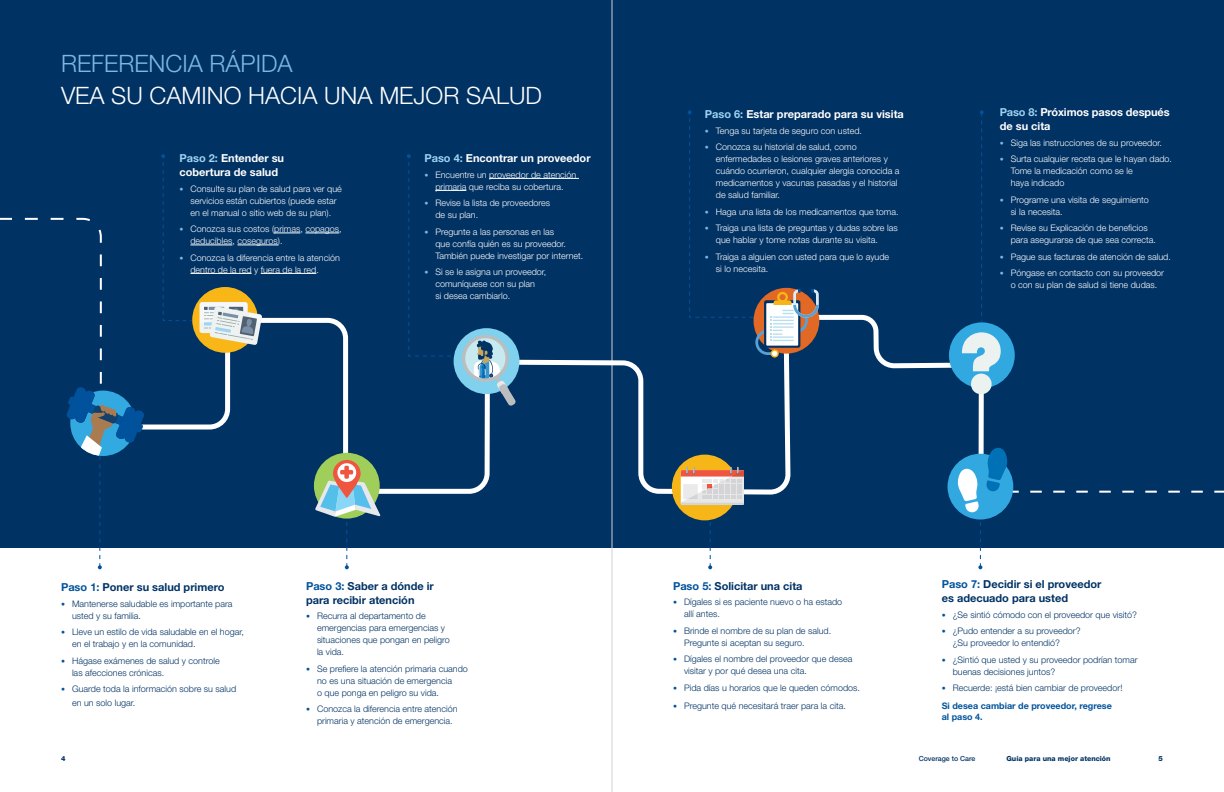
<style>
.page{position:relative;width:1224px;height:792px;background:#fff}
.page>*{position:absolute;margin:0;border:0;box-sizing:border-box;transform-origin:0 0}
.t1{font:300 24px/32px "Helvetica Neue LT Std";color:#fff}
.t2{font:700 11px/14px "Helvetica Neue LT Std";color:#003264}
.t3{font:700 11px/14px "Helvetica Neue LT Std";color:#fff}
.t4{font:300 9px/12px "Helvetica Neue LT Std";color:#fff}
.t5{font:300 9px/12px "Helvetica Neue LT Std";color:#003264}
.t6{font:700 9px/11px "Helvetica Neue LT Std";color:#00539b}
.t7{font:800 7px "Helvetica Neue LT Std";color:#003264}
.t8{font:500 7px "Helvetica Neue LT Std";color:#003264}
.s1{color:#7cb8e5}
.s2{color:#9ed3f2}
.s3{font-size:8px;color:#7cb8e5}
.s4{color:#00539b}
.s5{font-size:8px;color:#00529c}
.s6{color:#00529c}
</style>
<div class="page">
<div style="left:0;top:0;width:1224px;height:547px;background:#003264"></div>
<hr style="left:612px;top:0;width:1px;height:792px;background:#d1d3d4">
<svg style="left:144px;top:312px;width:840px;height:185px"></svg>
<svg style="left:274px;top:233px;width:26px;height:1px"></svg>
<hr style="left:305px;top:233px;width:34px;height:1px;background:#fff">
<hr style="left:190px;top:245px;width:42px;height:1px;background:#fff">
<hr style="left:237px;top:245px;width:41px;height:1px;background:#fff">
<hr style="left:190px;top:273px;width:62px;height:1px;background:#fff">
<hr style="left:261px;top:273px;width:55px;height:1px;background:#fff">
<svg style="left:161px;top:154px;width:32px;height:167px"></svg>
<hr style="left:489px;top:178px;width:90px;height:1px;background:#fff">
<svg style="left:0;top:217px;width:144px;height:352px"></svg>
<div style="left:192px;top:287px;width:66px;height:66px;background:#f8b717;border-radius:50%"></div>
<svg style="left:200px;top:302px;width:62px;height:43px"></svg>
<svg style="left:315px;top:456px;width:65px;height:113px"></svg>
<svg style="left:672px;top:455px;width:66px;height:65px"></svg>
<svg style="left:681px;top:456px;width:63px;height:113px"></svg>
<svg style="left:688px;top:110px;width:131px;height:246px"></svg>
<div style="left:949px;top:322px;width:66px;height:66px;background:#31a9e0;border-radius:50%"></div>
<svg style="left:962px;top:110px;width:39px;height:284px"></svg>
<svg style="left:407px;top:154px;width:109px;height:252px"></svg>
<div style="left:948px;top:454px;width:65px;height:66px;background:#31a9e0;border-radius:50%"></div>
<svg style="left:957px;top:419px;width:267px;height:150px"></svg>
<h2 class="t1" style="left:61px;top:47px;width:483px"><span class="s1">REFERENCIA RÁPIDA<br></span>VEA SU CAMINO HACIA UNA MEJOR SALUD</h2>
<p class="t3" style="left:179px;top:151px;width:106px"><span class="s2">Paso 2:</span> Entender su cobertura de salud</p>
<p class="t4" style="left:190px;top:182px;width:153px;text-indent:-11px"><span class="s3">•</span> Consulte su plan de salud para ver qué servicios están cubiertos (puede estar en el manual o sitio web de su plan).</p>
<p class="t4" style="left:190px;top:223px;width:153px;text-indent:-11px"><span class="s3">•</span> Conozca sus costos (primas, copagos, deducibles, coseguros).</p>
<p class="t4" style="left:190px;top:251px;width:151px;text-indent:-11px"><span class="s3">•</span> Conozca la diferencia entre la atención dentro de la red y fuera de la red.</p>
<p class="t3" style="left:424px;top:151px;width:168px"><span class="s2">Paso 4:</span> Encontrar un proveedor</p>
<p class="t4" style="left:424px;top:168px;width:154px;text-align:center"><span class="s3">•</span> Encuentre un proveedor de atención primaria que reciba su cobertura.</p>
<p class="t4" style="left:435px;top:197px;width:116px;text-indent:-11px"><span class="s3">•</span> Revise la lista de proveedores de su plan.</p>
<p class="t4" style="left:435px;top:225px;width:150px;text-indent:-11px"><span class="s3">•</span> Pregunte a las personas en las<br>que confía quién es su proveedor.<br>También puede investigar por internet.</p>
<p class="t4" style="left:435px;top:266px;width:113px;text-indent:-11px"><span class="s3">•</span> Si se le asigna un proveedor, comuníquese con su plan<br>si desea cambiarlo.</p>
<p class="t3" style="left:705px;top:107px;width:201px"><span class="s2">Paso 6:</span> Estar preparado para su visita</p>
<p class="t4" style="left:705px;top:124px;width:159px"><span class="s3">•</span> Tenga su tarjeta de seguro con usted.</p>
<p class="t4" style="left:716px;top:141px;width:185px;text-indent:-11px"><span class="s3">•</span> Conozca su historial de salud, como enfermedades o lesiones graves anteriores y cuándo ocurrieron, cualquier alergia conocida a medicamentos y vacunas pasadas y el historial de salud familiar.</p>
<p class="t4" style="left:705px;top:205px;width:195px"><span class="s3">•</span> Haga una lista de los medicamentos que toma.</p>
<p class="t4" style="left:716px;top:222px;width:183px;text-indent:-11px"><span class="s3">•</span> Traiga una lista de preguntas y dudas sobre las que hablar y tome notas durante su visita.</p>
<p class="t4" style="left:716px;top:250px;width:175px;text-indent:-11px"><span class="s3">•</span> Traiga a alguien con usted para que lo ayude si lo necesita.</p>
<p class="t3" style="left:1000px;top:105px;width:171px"><span class="s2">Paso 8:</span> Próximos pasos después de su cita</p>
<p class="t4" style="left:1000px;top:137px;width:164px"><span class="s3">•</span> Siga las instrucciones de su proveedor.</p>
<p class="t4" style="left:1011px;top:153px;width:163px;text-indent:-11px"><span class="s3">•</span> Surta cualquier receta que le hayan dado.<br>Tome la medicación como se le<br>haya indicado</p>
<p class="t4" style="left:1011px;top:194px;width:140px;text-indent:-11px"><span class="s3">•</span> Programe una visita de seguimiento si la necesita.</p>
<p class="t4" style="left:1011px;top:222px;width:147px;text-indent:-11px"><span class="s3">•</span> Revise su Explicación de beneficios para asegurarse de que sea correcta.</p>
<p class="t4" style="left:1000px;top:251px;width:173px"><span class="s3">•</span> Pague sus facturas de atención de salud.</p>
<p class="t4" style="left:1000px;top:267px;width:166px;text-align:center"><span class="s3">•</span> Póngase en contacto con su proveedor o con su plan de salud si tiene dudas.</p>
<p class="t2" style="left:61px;top:580px;width:165px"><span class="s4">Paso 1:</span> Poner su salud primero</p>
<p class="t5" style="left:72px;top:598px;width:162px;text-indent:-11px"><span class="s5">•</span> Mantenerse saludable es importante para usted y su familia.</p>
<p class="t5" style="left:72px;top:626px;width:173px;text-indent:-11px"><span class="s5">•</span> Lleve un estilo de vida saludable en el hogar, en el trabajo y en la comunidad.</p>
<p class="t5" style="left:72px;top:655px;width:149px;text-indent:-11px"><span class="s5">•</span> Hágase exámenes de salud y controle las afecciones crónicas.</p>
<p class="t5" style="left:72px;top:682px;width:166px;line-height:14px;text-indent:-11px"><span class="s5">•</span> Guarde toda la información sobre su salud en un solo lugar.</p>
<p class="t2" style="left:306px;top:578px;width:129px"><span class="s6">Paso 3:</span> Saber a dónde ir para recibir atención</p>
<p class="t5" style="left:317px;top:610px;width:134px;text-indent:-11px"><span class="s5">•</span> Recurra al departamento de emergencias para emergencias y situaciones que pongan en peligro la vida.</p>
<p class="t5" style="left:317px;top:662px;width:152px;text-indent:-11px"><span class="s5">•</span> Se prefiere la atención primaria cuando no es una situación de emergencia<br>o que ponga en peligro su vida.</p>
<p class="t5" style="left:317px;top:703px;width:142px;text-indent:-11px"><span class="s5">•</span> Conozca la diferencia entre atención primaria y atención de emergencia.</p>
<p class="t2" style="left:673px;top:578px;width:131px"><span class="s6">Paso 5:</span> Solicitar una cita</p>
<p class="t5" style="left:684px;top:596px;width:160px;text-indent:-11px"><span class="s5">•</span> Dígales si es paciente nuevo o ha estado allí antes.</p>
<p class="t5" style="left:684px;top:624px;width:149px;text-indent:-11px"><span class="s5">•</span> Brinde el nombre de su plan de salud.<br>Pregunte si aceptan su seguro.</p>
<p class="t5" style="left:684px;top:653px;width:170px;text-indent:-11px"><span class="s5">•</span> Dígales el nombre del proveedor que desea visitar y por qué desea una cita.</p>
<p class="t5" style="left:673px;top:681px;width:189px"><span class="s5">•</span> Pida días u horarios que le queden cómodos.</p>
<p class="t5" style="left:673px;top:700px;width:174px"><span class="s5">•</span> Pregunte qué necesitará traer para la cita.</p>
<p class="t2" style="left:942px;top:577px;width:161px"><span class="s6">Paso 7:</span> Decidir si el proveedor es adecuado para usted</p>
<p class="t5" style="left:942px;top:608px;width:197px"><span class="s5">•</span> ¿Se sintió cómodo con el proveedor que visitó?</p>
<p class="t5" style="left:953px;top:625px;width:129px;text-indent:-11px"><span class="s5">•</span> ¿Pudo entender a su proveedor? ¿Su proveedor lo entendió?</p>
<p class="t5" style="left:953px;top:653px;width:186px;text-indent:-11px"><span class="s5">•</span> ¿Sintió que usted y su proveedor podrían tomar buenas decisiones juntos?</p>
<p class="t5" style="left:942px;top:682px;width:182px"><span class="s5">•</span> Recuerde: ¡está bien cambiar de proveedor!</p>
<p class="t6" style="left:942px;top:700px;width:172px">Si desea cambiar de proveedor, regrese al paso 4.</p>
<p class="t7" style="left:61px;top:754px;width:6px">4</p>
<p class="t8" style="left:919px;top:754px;width:58px">Coverage to Care</p>
<p class="t7" style="left:1007px;top:754px;width:106px">Guía para una mejor atención</p>
<p class="t7" style="left:1159px;top:754px;width:6px">5</p>
</div>
